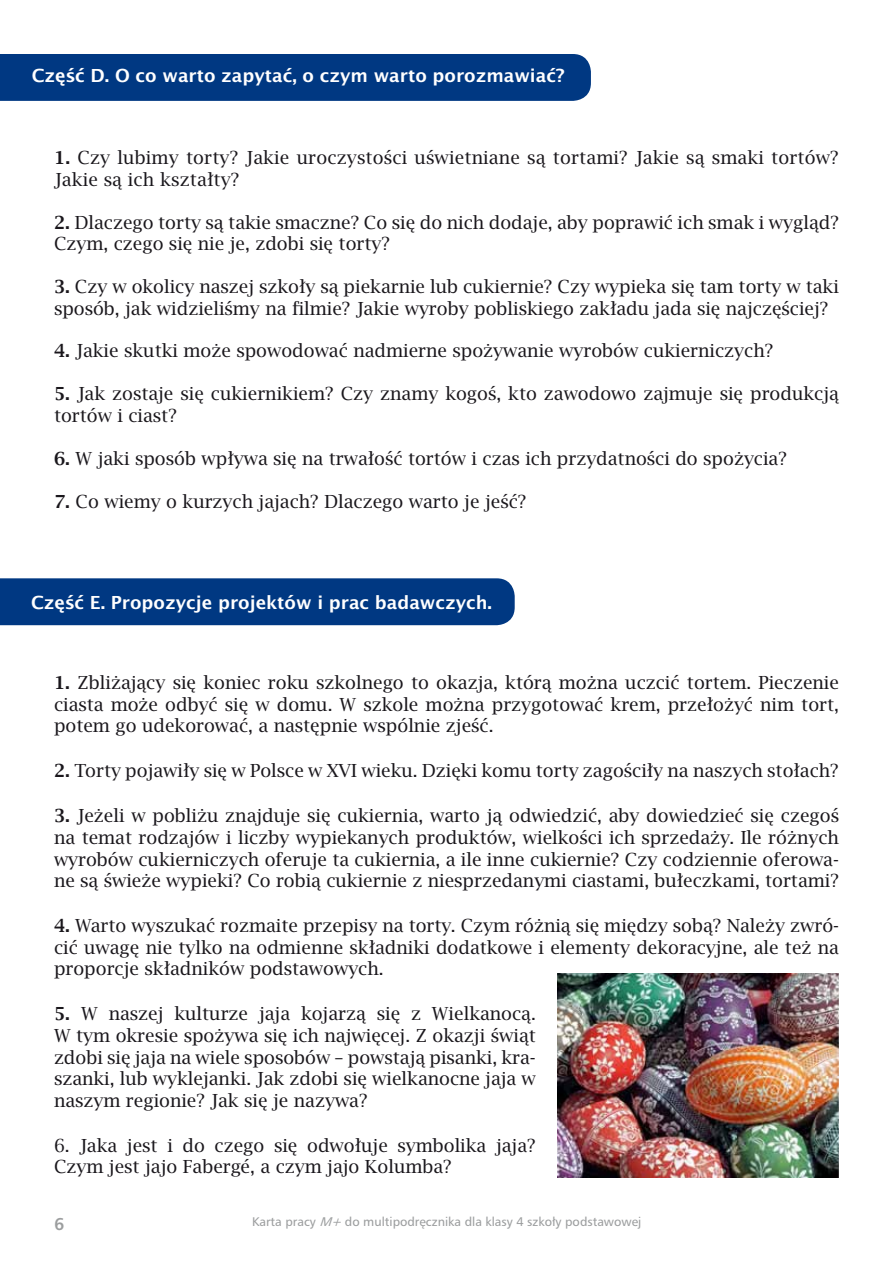
<style>
.page{position:relative;width:893px;height:1263px;background:#fff}
.page>*{position:absolute;margin:0;border:0;box-sizing:border-box;transform-origin:0 0}
.t1{font:18px/21.6px "Quasi Lucida Bright";color:#1a171c}
.t2{font:600 18px "Quasi Lucida Sans";color:#fff}
.t3{font:700 16.5px "Humnst 777 PL";color:#9c9e9f}
.t4{font:12px "Humnst 777 PL";color:#9c9e9f}
.s1{font-weight:600}
.s2{font-style:italic}
</style>
<div class="page">
<div style="left:0;top:54px;width:591px;height:47px;background:#003882"></div>
<div style="left:0;top:578px;width:515px;height:47px;background:#003882"></div>
<img style="left:557px;top:974px;width:282px;height:204px">
<p class="t2" style="left:32px;top:65px;width:535px">Część D. O co warto zapytać, o czym warto porozmawiać?</p>
<p class="t1" style="left:54px;top:147px;width:786px"><span class="s1">1.</span> Czy lubimy torty? Jakie uroczystości uświetniane są tortami? Jakie są smaki tortów?<br>Jakie są ich kształty?</p>
<p class="t1" style="left:54px;top:211px;width:786px"><span class="s1">2.</span> Dlaczego torty są takie smaczne? Co się do nich dodaje, aby poprawić ich smak i wygląd?<br>Czym, czego się nie je, zdobi się torty?</p>
<p class="t1" style="left:54px;top:276px;width:786px"><span class="s1">3.</span> Czy w okolicy naszej szkoły są piekarnie lub cukiernie? Czy wypieka się tam torty w taki sposób, jak widzieliśmy na filmie? Jakie wyroby pobliskiego zakładu jada się najczęściej?</p>
<p class="t1" style="left:54px;top:340px;width:721px"><span class="s1">4.</span> Jakie skutki może spowodować nadmierne spożywanie wyrobów cukierniczych?</p>
<p class="t1" style="left:54px;top:383px;width:786px"><span class="s1">5.</span> Jak zostaje się cukiernikiem? Czy znamy kogoś, kto zawodowo zajmuje się produkcją tortów i ciast?</p>
<p class="t1" style="left:54px;top:447px;width:734px"><span class="s1">6.</span> W jaki sposób wpływa się na trwałość tortów i czas ich przydatności do spożycia?</p>
<p class="t1" style="left:54px;top:490px;width:474px"><span class="s1">7.</span> Co wiemy o kurzych jajach? Dlaczego warto je jeść?</p>
<p class="t2" style="left:31px;top:592px;width:462px">Część E. Propozycje projektów i prac badawczych.</p>
<p class="t1" style="left:54px;top:672px;width:786px;text-align:justify"><span class="s1">1.</span> Zbliżający się koniec roku szkolnego to okazja, którą można uczcić tortem. Pieczenie ciasta może odbyć się w domu. W szkole można przygotować krem, przełożyć nim tort, potem go udekorować, a następnie wspólnie zjeść.</p>
<p class="t1" style="left:54px;top:760px;width:786px"><span class="s1">2.</span> Torty pojawiły się w Polsce w XVI wieku. Dzięki komu torty zagościły na naszych stołach?</p>
<p class="t1" style="left:54px;top:805px;width:786px;text-align:justify"><span class="s1">3.</span> Jeżeli w pobliżu znajduje się cukiernia, warto ją odwiedzić, aby dowiedzieć się czegoś na temat rodzajów i liczby wypiekanych produktów, wielkości ich sprzedaży. Ile różnych wyrobów cukierniczych oferuje ta cukiernia, a ile inne cukiernie? Czy codziennie oferowa&shy;ne są świeże wypieki? Co robią cukiernie z niesprzedanymi ciastami, bułeczkami, tortami?</p>
<p class="t1" style="left:54px;top:915px;width:786px;text-align:justify"><span class="s1">4.</span> Warto wyszukać rozmaite przepisy na torty. Czym różnią się między sobą? Należy zwró&shy;cić uwagę nie tylko na odmienne składniki dodatkowe i elementy dekoracyjne, ale też na proporcje składników podstawowych.</p>
<p class="t1" style="left:54px;top:1003px;width:483px;text-align:justify"><span class="s1">5.</span> W naszej kulturze jaja kojarzą się z Wielkanocą.<br>W tym okresie spożywa się ich najwięcej. Z okazji świąt zdobi się jaja na wiele sposobów – powstają pisanki, kra&shy;szanki, lub wyklejanki. Jak zdobi się wielkanocne jaja w naszym regionie? Jak się je nazywa?</p>
<p class="t1" style="left:54px;top:1134px;width:483px">6. Jaka jest i do czego się odwołuje symbolika jaja?<br>Czym jest jajo Faberg´e, a czym jajo Kolumba?</p>
<p class="t3" style="left:54px;top:1212px;width:12px">6</p>
<p class="t4" style="left:252px;top:1214px;width:391px">Karta pracy <span class="s2">M+</span> do multipodręcznika dla klasy 4 szkoły podstawowej</p>
</div>
